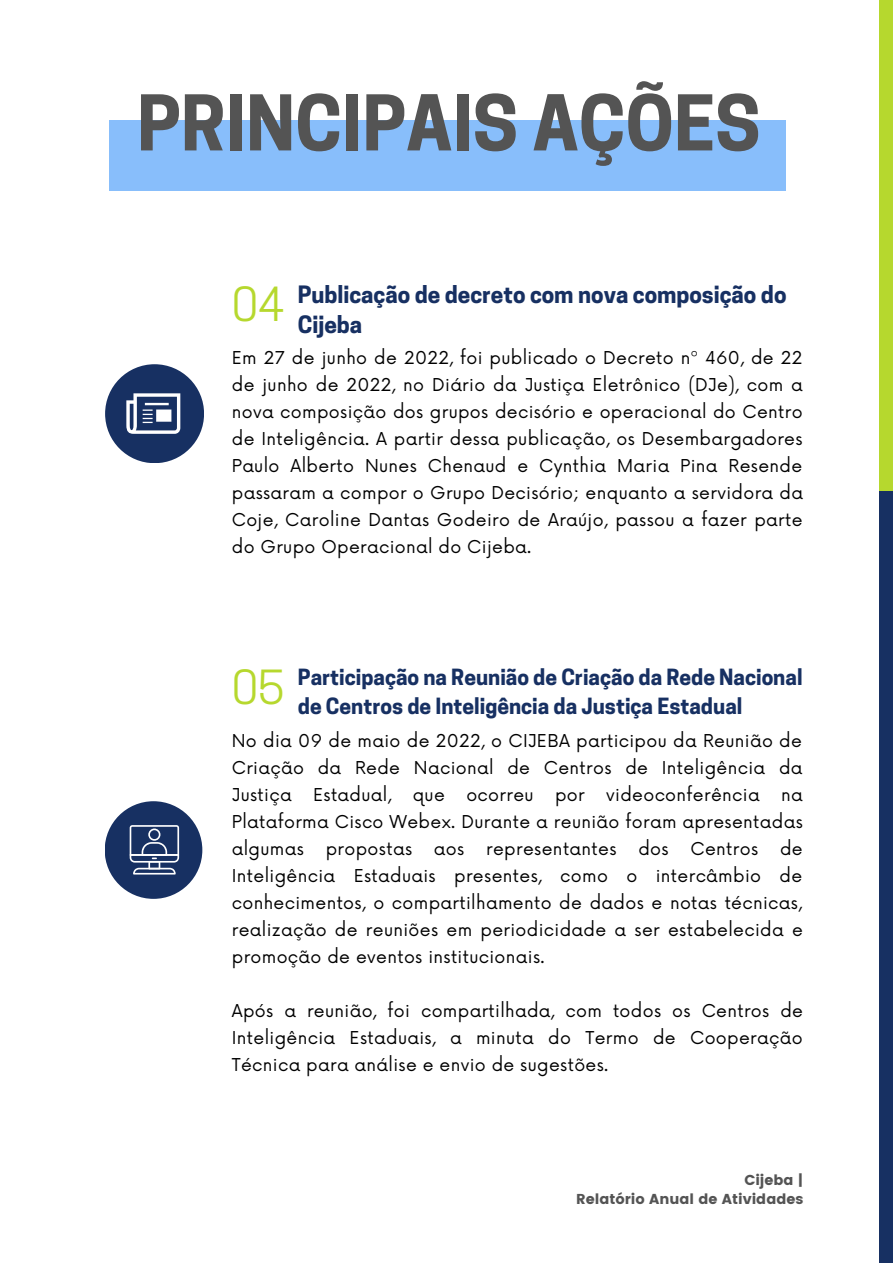
<style>
.page{position:relative;width:893px;height:1264px;background:#fff}
.page>*{position:absolute;margin:0;border:0;box-sizing:border-box;transform-origin:0 0}
.t1{font:700 72px "Cooper Hewitt";color:#545454}
.t2{font:700 22.5px/30.3px "Cooper Hewitt";color:#173062}
.t3{font:700 21px/29.2px "Cooper Hewitt";color:#173062;text-align:center}
.t4{font:17.25px/27px "Now";letter-spacing:.02em;color:#000;text-align:justify}
.t5{font:14.4px/19px "Poppins";color:#545454;text-align:right}
.s1{font-weight:400;font-size:44.1px;color:#b6d82e}
</style>
<div class="page">
<div style="left:879px;top:0;width:13px;height:491px;background:#b6d82e"></div>
<div style="left:879px;top:491px;width:13px;height:771px;background:#173062"></div>
<div style="left:109px;top:120px;width:676px;height:70px;background:#88befb"></div>
<div style="left:105px;top:364px;width:99px;height:99px;background:#173062;border-radius:50%"></div>
<div style="left:105px;top:801px;width:97px;height:97px;background:#173062;border-radius:50%"></div>
<svg style="left:126px;top:393px;width:54px;height:41px"></svg>
<svg style="left:130px;top:825px;width:49px;height:49px"></svg>
<h1 class="t1" style="left:137px;top:96px;width:625px">PRINCIPAIS AÇÕES</h1>
<h2 class="t2" style="left:298px;top:282px;width:490px;text-indent:-66px"><span class="s1">04</span> Publicação de decreto com nova composição do<br>Cijeba</h2>
<p class="t4" style="left:232px;top:345px;width:572px">Em 27 de junho de 2022, foi publicado o Decreto nº 460, de 22 de junho de 2022, no Diário da Justiça Eletrônico (DJe), com a nova composição dos grupos decisório e operacional do Centro de Inteligência. A partir dessa publicação, os Desembargadores Paulo Alberto Nunes Chenaud e Cynthia Maria Pina Resende passaram a compor o Grupo Decisório; enquanto a servidora da Coje, Caroline Dantas Godeiro de Araújo, passou a fazer parte do Grupo Operacional do Cijeba.</p>
<p class="t3" style="left:232px;top:665px;width:572px"><span class="s1">05</span> Participação na Reunião de Criação da Rede Nacional de Centros de Inteligência da Justiça Estadual</p>
<p class="t4" style="left:232px;top:727px;width:572px">No dia 09 de maio de 2022, o CIJEBA participou da Reunião de Criação da Rede Nacional de Centros de Inteligência da Justiça Estadual, que ocorreu por videoconferência na Plataforma Cisco Webex. Durante a reunião foram apresentadas algumas</p>
<p class="t4" style="left:232px;top:835px;width:572px;text-indent:548px">de Inteligência Estaduais presentes, como o intercâmbio de conhecimentos, o compartilhamento de dados e notas técnicas, realização de reuniões em periodicidade a ser estabelecida e promoção de eventos institucionais.</p>
<p class="t4" style="left:232px;top:997px;width:572px">Após a reunião, foi compartilhada, com todos os Centros de Inteligência Estaduais, a minuta do Termo de Cooperação Técnica para análise e envio de sugestões.</p>
<p class="t4" style="left:326px;top:835px;width:88px">propostas</p>
<p class="t4" style="left:434px;top:835px;width:32px">aos</p>
<p class="t4" style="left:486px;top:835px;width:132px">representantes</p>
<p class="t4" style="left:638px;top:835px;width:32px">dos</p>
<p class="t4" style="left:690px;top:835px;width:69px">Centros</p>
<p class="t5" style="left:576px;top:1170px;width:229px">Cijeba |<br>Relatório Anual de Atividades</p>
</div>
